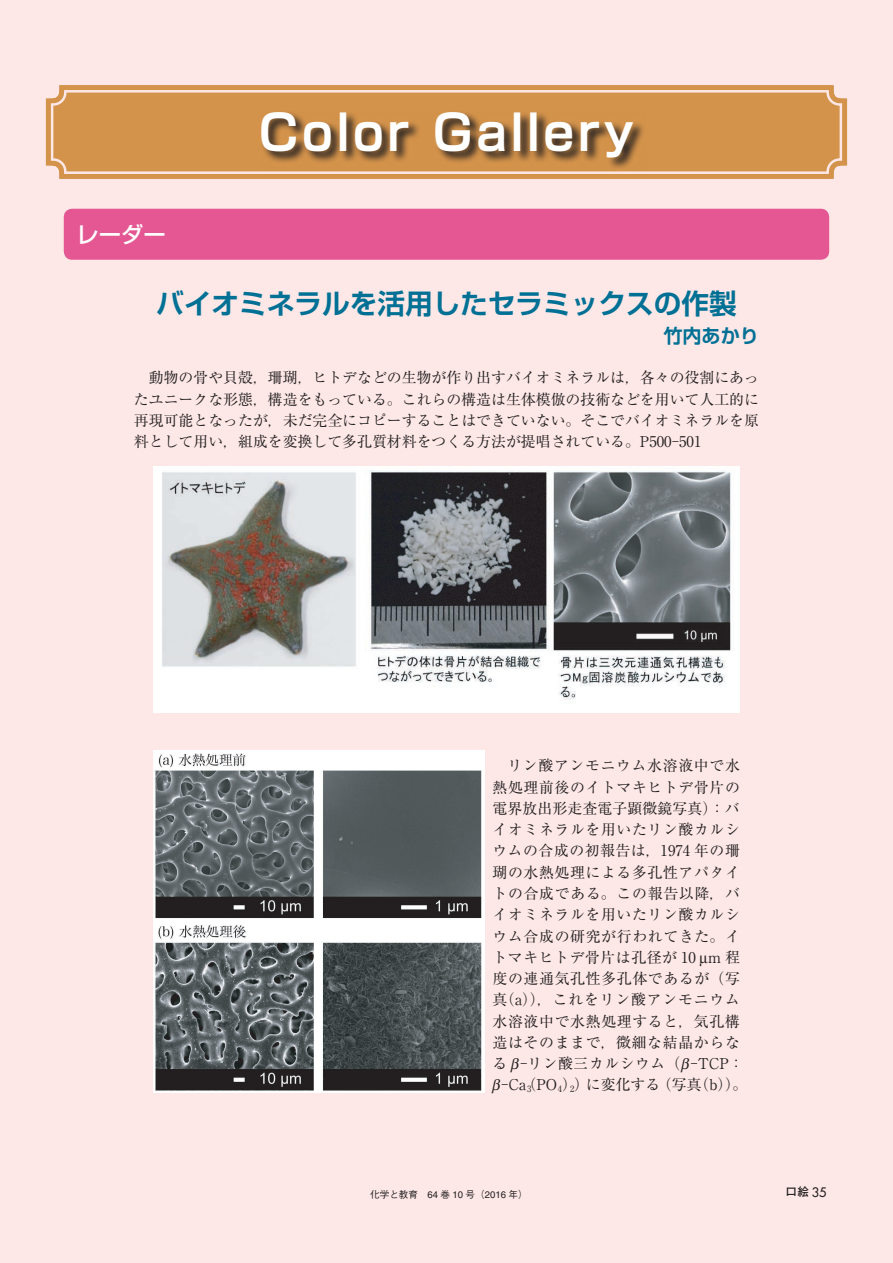
<style>
.page{position:relative;width:893px;height:1263px;background:#fde8e7}
.page>*{position:absolute;margin:0;border:0;box-sizing:border-box;transform-origin:0 0}
.t1{font:700 48.9px "Shin Go Pr 6 De";letter-spacing:.075em;color:#fff}
.t2{font:700 27.6px "Shin Go Pr 6 De";color:#007095}
.t3{font:500 22.35px "Shin Go Pr 6";color:#fff}
.t4{font:700 19.2px "Shin Go Pr 6 De";color:#007095}
.t5{font:14.85px/21.3px "Ryumin Pr 6";letter-spacing:.04em;color:#231f20;text-align:justify}
.t6{font:700 11.7px "Futo Go B101 Pr 6";color:#231f20}
.t7{font:500 9.6px "Gothic BBB Pr 6";color:#231f20}
.t8{font:8.55px "Ryumin Pr 6";color:#231f20}
.s1{font-family:"Helvetica LT Std";font-weight:400}
.s2{font-family:"Futura Std";font-weight:500;font-size:12.75px}
</style>
<div class="page">
<svg style="left:46px;top:85px;width:801px;height:94px;background:#d79a59"></svg>
<svg style="left:261px;top:111px;width:385px;height:59px;background:#ac7840"></svg>
<img style="left:153px;top:466px;width:587px;height:247px">
<img style="left:153px;top:751px;width:331px;height:341px">
<div style="left:64px;top:209px;width:765px;height:51px;background:#e55793;border-radius:9px"></div>
<h3 class="t3" style="left:77px;top:216px;width:91px">レーダー</h3>
<h1 class="t1" style="left:259px;top:92px;width:377px">Color Gallery</h1>
<h2 class="t2" style="left:156px;top:281px;width:582px">バイオミネラルを活用したセラミックスの作製</h2>
<p class="t4" style="left:663px;top:319px;width:97px">竹内あかり</p>
<p class="t5" style="left:134px;top:366px;width:627px">　動物の骨や貝殻，珊瑚，ヒトデなどの生物が作り出すバイオミネラルは，各々の役割にあったユニークな形態，構造をもっている。これらの構造は生体模倣の技術などを用いて人工的に再現可能となったが，未だ完全にコピーすることはできていない。そこでバイオミネラルを原料として用い，組成を変換して多孔質材料をつくる方法が提唱されている。P500-501</p>
<p class="t5" style="left:492px;top:754px;width:256px;text-align:center">　リン酸アンモニウム水溶液中で水熱処理前後のイトマキヒトデ骨片の電界放出形走査電子顕微鏡写真）：バイオミネラルを用いたリン酸カルシウムの合成の初報告は，1974 年の珊瑚の水熱処理による多孔性アパタイトの合成である。この報告以降，バイオミネラルを用いたリン酸カルシウム合成の研究が行われてきた。イトマキヒトデ骨片は孔径が 10 m 程度の連通気孔性多孔体であるが（写真（a）），これをリン酸アンモニウム水溶液中で水熱処理すると，気孔構造はそのままで，微細な結晶からなる -リン酸三カルシウム（ -TCP：-Ca （PO<sub>4</sub>）<sub>2</sub>）に変化する（写真（b））。</p>
<p class="t8" style="left:527px;top:1082px;width:6px">3</p>
<p class="t7" style="left:370px;top:1187px;width:159px">化学と教育　<span class="s1">64</span> 巻 <span class="s1">10</span> 号（<span class="s1">2016</span> 年）</p>
<p class="t6" style="left:785px;top:1183px;width:43px">口絵 <span class="s2">35</span></p>
</div>
